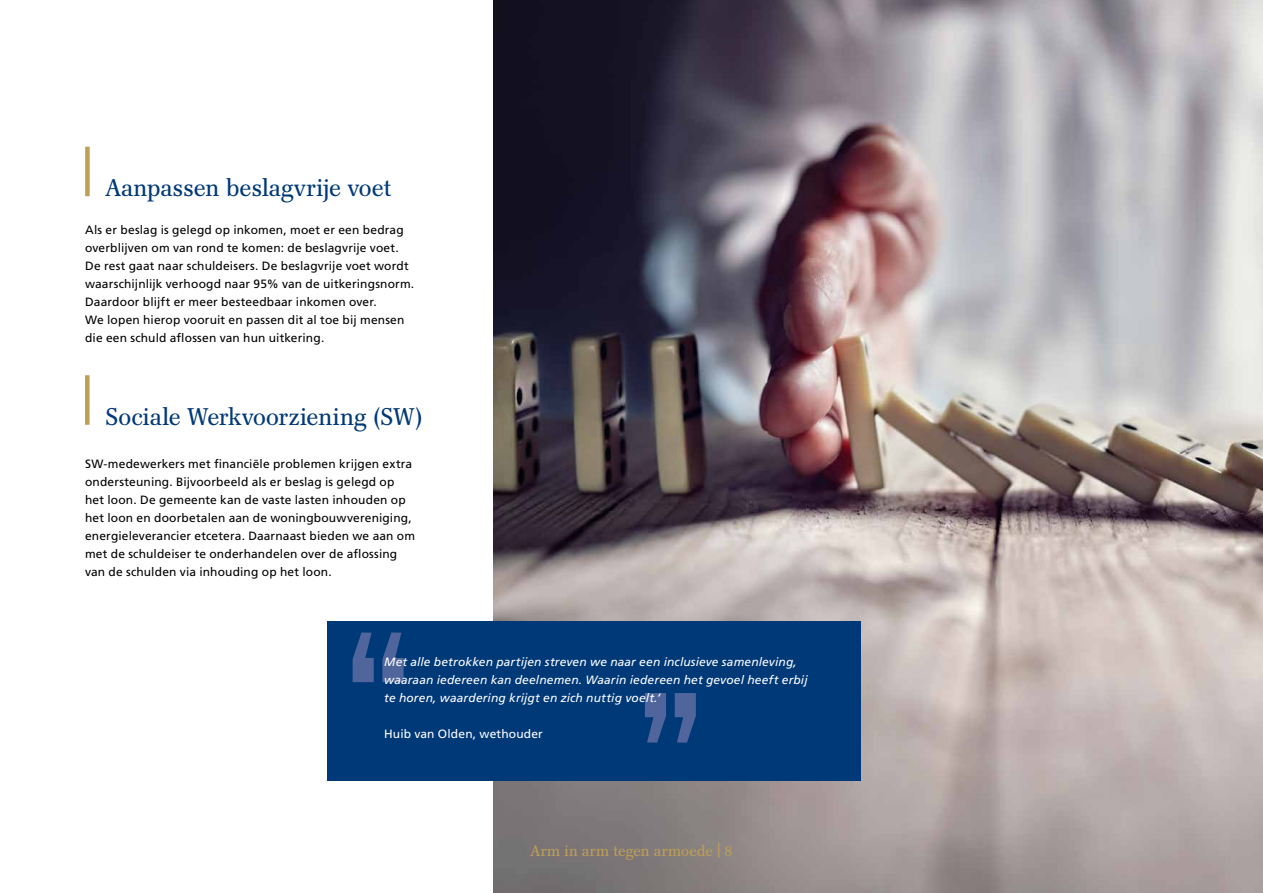
<style>
.page{position:relative;width:1263px;height:893px;background:#fff}
.page>*{position:absolute;margin:0;border:0;box-sizing:border-box;transform-origin:0 0}
.t1{font:217.8px "ITC Franklin Gothic Std Dm X Cp";color:#4f659c}
.t2{font:24px "Franklin Antiqua BQ";letter-spacing:-.005em;color:#003978}
.t3{font:15px "Franklin Antiqua BQ";letter-spacing:.01em;color:#be9f56}
.t4{font:12px/18px "Frutiger LT Std";letter-spacing:.015em;color:#000}
.t5{font:italic 12px/18px "Frutiger LT Std";letter-spacing:.015em;color:#fff}
.t6{font:12px "Frutiger LT Std";letter-spacing:.01em;color:#fff}
.s1{font-weight:500}
</style>
<div class="page">
<img style="left:493px;top:0;width:770px;height:893px">
<div style="left:85px;top:375px;width:5px;height:50px;background:#be9f56"></div>
<div style="left:85px;top:147px;width:5px;height:49px;background:#be9f56"></div>
<div style="left:327px;top:621px;width:534px;height:160px;background:#003978"></div>
<h2 class="t2" style="left:105px;top:175px;width:287px">Aanpassen beslagvrije voet</h2>
<p class="t4" style="left:85px;top:221px;width:331px">Als er beslag is gelegd op inkomen, moet er een bedrag overblijven om van rond te komen: de beslagvrije voet.<br>De rest gaat naar schuldeisers. De beslagvrije voet wordt waarschijnlijk verhoogd naar 95% van de uitkeringsnorm.<br>Daardoor blijft er meer besteedbaar inkomen over.<br>We lopen hierop vooruit en passen dit al toe bij mensen die een schuld aflossen van hun uitkering.</p>
<h2 class="t2" style="left:105px;top:403px;width:319px">Sociale Werkvoorziening (SW)</h2>
<p class="t4" style="left:85px;top:455px;width:332px">SW-medewerkers met financiële problemen krijgen extra ondersteuning. Bijvoorbeeld als er beslag is gelegd op het loon. De gemeente kan de vaste lasten inhouden op het loon en doorbetalen aan de woningbouwvereniging, energieleverancier etcetera. Daarnaast bieden we aan om met de schuldeiser te onderhandelen over de aflossing van de schulden via inhouding op het loon.</p>
<h1 class="t1" style="left:343px;top:618px;width:364px">“ ”</h1>
<p class="t5" style="left:384px;top:653px;width:425px">Met alle betrokken partijen streven we naar een inclusieve samenleving, waaraan iedereen kan deelnemen. Waarin iedereen het gevoel heeft erbij te horen, waardering krijgt en zich nuttig voelt.’</p>
<p class="t6" style="left:384px;top:727px;width:160px">Huib van Olden, wethouder</p>
<p class="t3" style="left:531px;top:842px;width:203px">Arm in arm tegen armoede <span class="s1">|</span> 8</p>
</div>
